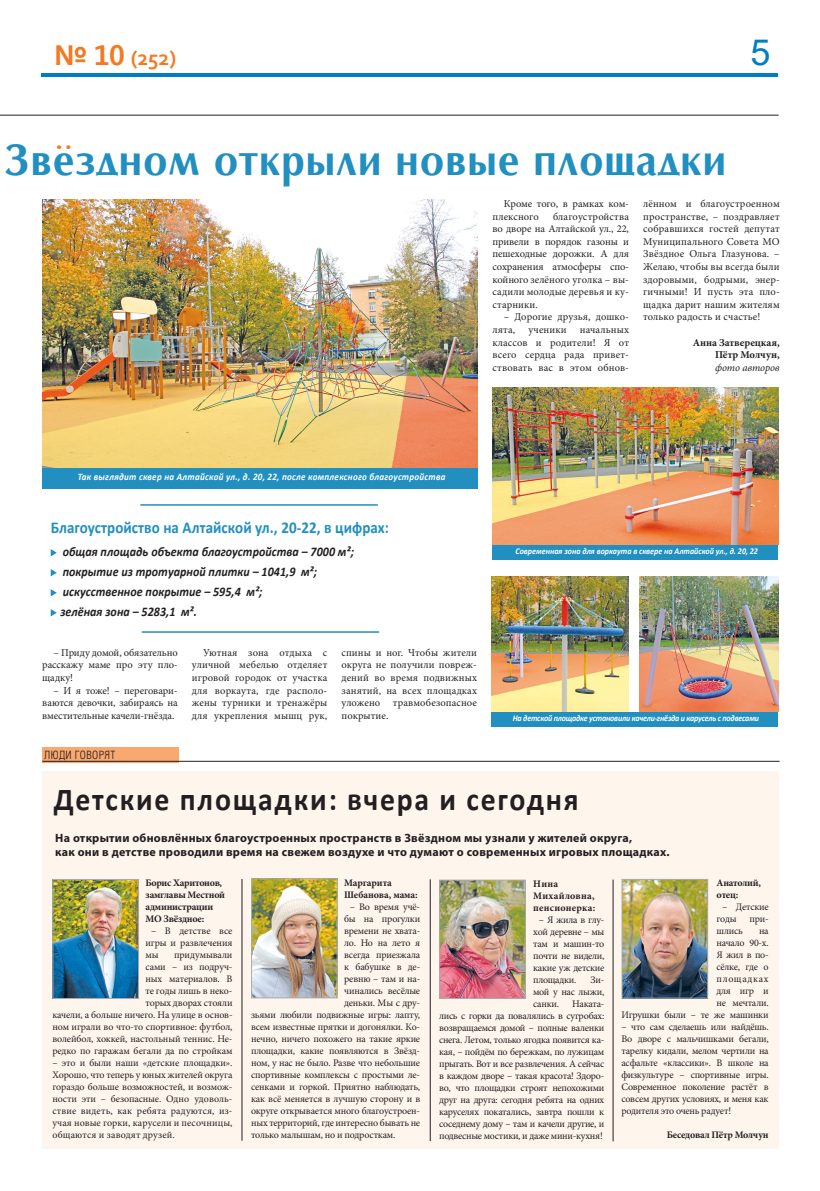
<style>
.page{position:relative;width:820px;height:1191px;background:#fff}
.page>*{position:absolute;margin:0;border:0;box-sizing:border-box;transform-origin:0 0}
.t1{font:700 45px "AG Opus";letter-spacing:.03em;color:#218fc0;scale:.93 1}
.t2{font:36px "Arial";color:#007ec5}
.t3{font:34px "AG Opus";color:#f47921}
.t4{font:700 32px "Calibri";letter-spacing:.06em;color:#231f20;scale:.93 1}
.t5{font:700 22px "Corbel";color:#f47921}
.t6{font:700 16.5px "Calibri";letter-spacing:.005em;color:#218fc0;scale:.91 1}
.t7{font:italic 700 13.2px/20px "Calibri";letter-spacing:.005em;color:#231f20;scale:.91 1}
.t8{font:700 12px/14.4px "Myriad Pro";letter-spacing:.02em;color:#231f20}
.t9{font:300 condensed 11px "AG Letterica";letter-spacing:.03em;color:#231f20}
.t10{font:10.5px/12.6px "Minion Pro";letter-spacing:.01em;color:#231f20;text-align:justify}
.t11{font:700 10.5px/12.6px "Minion Pro";letter-spacing:-.005em;color:#231f20;text-align:right}
.t12{font:italic 10.5px "Minion Pro";letter-spacing:-.01em;color:#231f20}
.t13{font:10px/12px "Minion Pro";letter-spacing:-.02em;color:#231f20;text-align:justify}
.t14{font:700 10px/12px "Minion Pro";letter-spacing:-.015em;color:#231f20}
.t15{font:700 10px/12px "Minion Pro";letter-spacing:.025em;color:#231f20}
.t16{font:italic 700 9.9px "Calibri";letter-spacing:.03em;color:#fff;scale:.91 1}
.t17{font:italic 700 8.8px "Calibri";letter-spacing:-.025em;color:#fff;scale:.91 1}
.t18{font:italic 700 8.8px "Calibri";color:#fff;scale:.91 1}
.s1{font-size:30px}
</style>
<div class="page">
<hr style="left:42px;top:73px;width:735px;height:3px;background:#007ec5">
<div style="left:42px;top:747px;width:137px;height:16px;background:#f9a86f"></div>
<hr style="left:42px;top:761px;width:737px;height:1px;background:#231f20">
<div style="left:42px;top:771px;width:736px;height:378px;background:#fef5ed"></div>
<img style="left:441px;top:881px;width:82px;height:116px">
<div style="left:439px;top:879px;width:86px;height:120px;border:1px solid #aaabaf"></div>
<img style="left:54px;top:881px;width:83px;height:116px">
<div style="left:52px;top:879px;width:87px;height:120px;border:1px solid #aaabaf"></div>
<img style="left:623px;top:881px;width:83px;height:115px">
<div style="left:621px;top:879px;width:87px;height:119px;border:1px solid #aaabaf"></div>
<img style="left:253px;top:880px;width:82px;height:116px">
<div style="left:251px;top:878px;width:86px;height:120px;border:1px solid #aaabaf"></div>
<hr style="left:242px;top:879px;width:1px;height:261px;background:#231f20">
<hr style="left:612px;top:879px;width:1px;height:262px;background:#231f20">
<hr style="left:0;top:115px;width:778px;height:1px;background:#231f20">
<img style="left:491px;top:576px;width:137px;height:135px">
<div style="left:491px;top:712px;width:286px;height:14px;background:#218fc0"></div>
<img style="left:639px;top:576px;width:139px;height:135px">
<img style="left:42px;top:199px;width:435px;height:269px">
<div style="left:42px;top:468px;width:436px;height:20px;background:#218fc0"></div>
<svg style="left:51px;top:549px;width:6px;height:7px"></svg>
<svg style="left:51px;top:569px;width:6px;height:7px"></svg>
<svg style="left:51px;top:589px;width:6px;height:7px"></svg>
<svg style="left:51px;top:609px;width:6px;height:7px"></svg>
<hr style="left:142px;top:631px;width:237px;height:2px;background:#218fc0">
<hr style="left:140px;top:504px;width:237px;height:1px;background:#218fc0">
<img style="left:492px;top:388px;width:286px;height:157px">
<div style="left:492px;top:545px;width:286px;height:14px;background:#218fc0"></div>
<hr style="left:430px;top:879px;width:1px;height:262px;background:#231f20">
<h3 class="t5" style="left:54px;top:44px;width:124px"><span class="s1">№ 10</span> (252)</h3>
<h2 class="t2" style="left:750px;top:28px;width:22px">5</h2>
<h1 class="t1" style="left:4px;top:135px;width:777px">Звездном открыли новые площадки</h1>
<h3 class="t3" style="left:54px;top:118px;width:20px">..</h3>
<p class="t10" style="left:492px;top:197px;width:138px;text-indent:11px">Кроме того, в рамках ком&shy;плексного</p>
<p class="t10" style="left:492px;top:210px;width:138px;text-indent:61px">благоустройства во дворе на Алтайской ул., 22, привели в порядок газоны и пешеходные дорожки. А для сохранения атмосферы спо&shy;койного зелёного уголка – вы&shy;садили молодые деревья и ку&shy;старники.</p>
<p class="t10" style="left:492px;top:311px;width:138px;text-indent:11px">– Дорогие друзья, дошко&shy;лята,</p>
<p class="t10" style="left:492px;top:323px;width:138px;text-indent:87px">начальных классов и родители! Я от всего сердца рада привет&shy;ствовать вас в этом обнов-</p>
<p class="t10" style="left:528px;top:323px;width:40px">ученики</p>
<p class="t10" style="left:643px;top:197px;width:138px">лённом и благоустроенном пространстве, – поздравляет собравшихся гостей депутат Муниципального Совета МО Звёздное Ольга Глазунова. – Желаю, чтобы вы всегда были здоровыми, бодрыми, энер&shy;гичными! И пусть эта пло&shy;щадка дарит нашим жителям только радость и счастье!</p>
<p class="t11" style="left:692px;top:336px;width:88px">Анна Затверецкая,<br>Пётр Молчун,</p>
<p class="t12" style="left:715px;top:360px;width:66px">фото авторов</p>
<p class="t16" style="left:78px;top:470px;width:405px">Так выглядит сквер на Алтайской ул., д. 20, 22, после комплексного благоустройства</p>
<h3 class="t6" style="left:51px;top:516px;width:373px">Благоустройство на Алтайской ул., 20-22, в цифрах:</h3>
<h3 class="t7" style="left:60px;top:541px;width:324px">общая площадь объекта благоустройства – 7000 м²; покрытие из тротуарной плитки – 1041,9 м²; искусственное покрытие – 595,4 м²;<br>зелёная зона – 5283,1 м².</h3>
<p class="t18" style="left:515px;top:544px;width:268px">Современная зона для воркаута в сквере на Алтайской ул., д. 20, 22</p>
<p class="t10" style="left:42px;top:646px;width:137px;text-indent:11px">– Приду домой, обязательно расскажу маме про эту пло&shy;щадку!</p>
<p class="t10" style="left:42px;top:684px;width:137px;text-indent:11px">– И я тоже! – переговари&shy;ваются девочки, забираясь на вместительные качели-гнёзда.</p>
<p class="t10" style="left:192px;top:646px;width:137px;text-indent:11px">Уютная зона отдыха с уличной мебелью отделяет игровой городок от участка для воркаута, где располо&shy;жены турники и тренажёры для укрепления мышц рук,</p>
<p class="t10" style="left:341px;top:646px;width:137px">спины и ног. Чтобы жители округа не получили повреж&shy;дений во время подвижных занятий, на всех площадках уложено травмобезопасное покрытие.</p>
<p class="t17" style="left:512px;top:711px;width:272px">На детской площадке установили качели-гнёзда и карусель с подвесами</p>
<p class="t9" style="left:44px;top:749px;width:72px">ЛЮДИ ГОВОРЯТ</p>
<h3 class="t4" style="left:54px;top:776px;width:565px">Детские площадки: вчера и сегодня</h3>
<p class="t8" style="left:55px;top:830px;width:615px">На открытии обновлённых благоустроенных пространств в Звёздном мы узнали у жителей округа,<br>как они в детстве проводили время на свежем воздухе и что думают о современных игровых площадках.</p>
<p class="t15" style="left:533px;top:877px;width:63px">Нина<br>Михайловна, пенсионерка:</p>
<p class="t13" style="left:533px;top:913px;width:73px;text-indent:6px">– Я жила в глу&shy;хой деревне – мы там и машин-то почти не видели, какие уж детские площадки.</p>
<p class="t14" style="left:716px;top:877px;width:46px">Анатолий, отец:</p>
<p class="t13" style="left:716px;top:901px;width:54px;text-indent:6px">– Детские годы</p>
<p class="t14" style="left:145px;top:877px;width:81px">Борис Харитонов, замглавы Местной администрации<br>МО Звёздное:</p>
<p class="t13" style="left:145px;top:925px;width:89px;text-indent:6px">– В детстве все игры и развлечения мы</p>
<p class="t14" style="left:344px;top:877px;width:75px">Маргарита<br>Шебанова, мама:</p>
<p class="t13" style="left:349px;top:901px;width:72px">– Во время учё-</p>
<p class="t13" style="left:344px;top:913px;width:78px">бы на прогулки</p>
<p class="t13" style="left:344px;top:925px;width:78px">времени не хвата-</p>
<p class="t13" style="left:344px;top:937px;width:78px">ло. Но на лето я</p>
<p class="t13" style="left:344px;top:949px;width:77px">всегда приезжала</p>
<p class="t13" style="left:344px;top:961px;width:78px">к бабушке в де-</p>
<p class="t13" style="left:344px;top:973px;width:78px">ревню – там и на-</p>
<p class="t13" style="left:344px;top:985px;width:77px">чинались весёлые</p>
<p class="t13" style="left:344px;top:997px;width:77px">деньки. Мы с дру-</p>
<p class="t13" style="left:251px;top:1009px;width:171px">зьями любили подвижные игры: лапту,</p>
<p class="t13" style="left:251px;top:1021px;width:170px">всем известные прятки и догонялки. Ко-</p>
<p class="t13" style="left:251px;top:1033px;width:170px">нечно, ничего похожего на такие яркие</p>
<p class="t13" style="left:251px;top:1045px;width:170px">площадки, какие появляются в Звёзд-</p>
<p class="t13" style="left:251px;top:1057px;width:170px">ном, у нас не было. Разве что небольшие</p>
<p class="t13" style="left:251px;top:1069px;width:170px">спортивные комплексы с простыми ле-</p>
<p class="t13" style="left:251px;top:1081px;width:170px">сенками и горкой. Приятно наблюдать,</p>
<p class="t13" style="left:251px;top:1093px;width:171px">как всё меняется в лучшую сторону и в</p>
<p class="t13" style="left:251px;top:1105px;width:170px">округе открывается много благоустроен-</p>
<p class="t13" style="left:251px;top:1117px;width:170px">ных территорий, где интересно бывать не</p>
<p class="t13" style="left:251px;top:1129px;width:146px">только малышам, но и подросткам.</p>
<p class="t13" style="left:749px;top:913px;width:20px">при-</p>
<p class="t13" style="left:621px;top:925px;width:149px;text-align:right">на<br>начало 90-х.<br>Я жил в по-<br>сёлке, где о<br>площадках<br>для игр и<br>не мечтали.<br>Игрушки были – те же машинки</p>
<p class="t13" style="left:621px;top:1021px;width:149px">– что сам сделаешь или найдёшь.<br>Во дворе с мальчишками бегали, тарелку кидали, мелом чертили на асфальте «классики». В школе на физкультуре – спортивные игры.<br>Современное поколение растёт в совсем других условиях, и меня как родителя это очень радует!</p>
<p class="t14" style="left:666px;top:1129px;width:103px">Беседовал Пётр Молчун</p>
<p class="t13" style="left:716px;top:925px;width:28px">шлись</p>
<p class="t13" style="left:52px;top:949px;width:182px;text-align:right">придумывали<br>сами – из подруч-<br>ных материалов. В<br>те годы лишь в неко-<br>торых дворах стояли<br>качели, а больше ничего. На улице в основ&shy;ном играли во что-то спортивное: футбол, волейбол, хоккей, настольный теннис. Не&shy;редко по гаражам бегали да по стройкам</p>
<p class="t13" style="left:52px;top:1057px;width:182px">– это и были наши «детские площадки».<br>Хорошо, что теперь у юных жителей округа гораздо больше возможностей, и возмож&shy;ности эти – безопасные. Одно удоволь&shy;ствие видеть, как ребята радуются, из&shy;учая новые горки, карусели и песочницы, общаются и заводят друзей.</p>
<p class="t13" style="left:533px;top:973px;width:72px;text-indent:57px">Зи&shy;мой у нас лыжи, санки.</p>
<p class="t13" style="left:439px;top:997px;width:167px;text-indent:133px">Наката&shy;лись с горки да повалялись в сугробах: возвращаемся домой – полные валенки снега. Летом, только ягодка появится ка&shy;кая, – пойдём по бережкам, по лужицам прыгать. Вот и все развлечения. А сейчас в каждом дворе – такая красота! Здоро&shy;во, что площадки строят непохожими друг на друга: сегодня ребята на одних каруселях покатались, завтра пошли к соседнему дому – там и качели другие, и подвесные мостики, и даже мини-кухня!</p>
</div>
